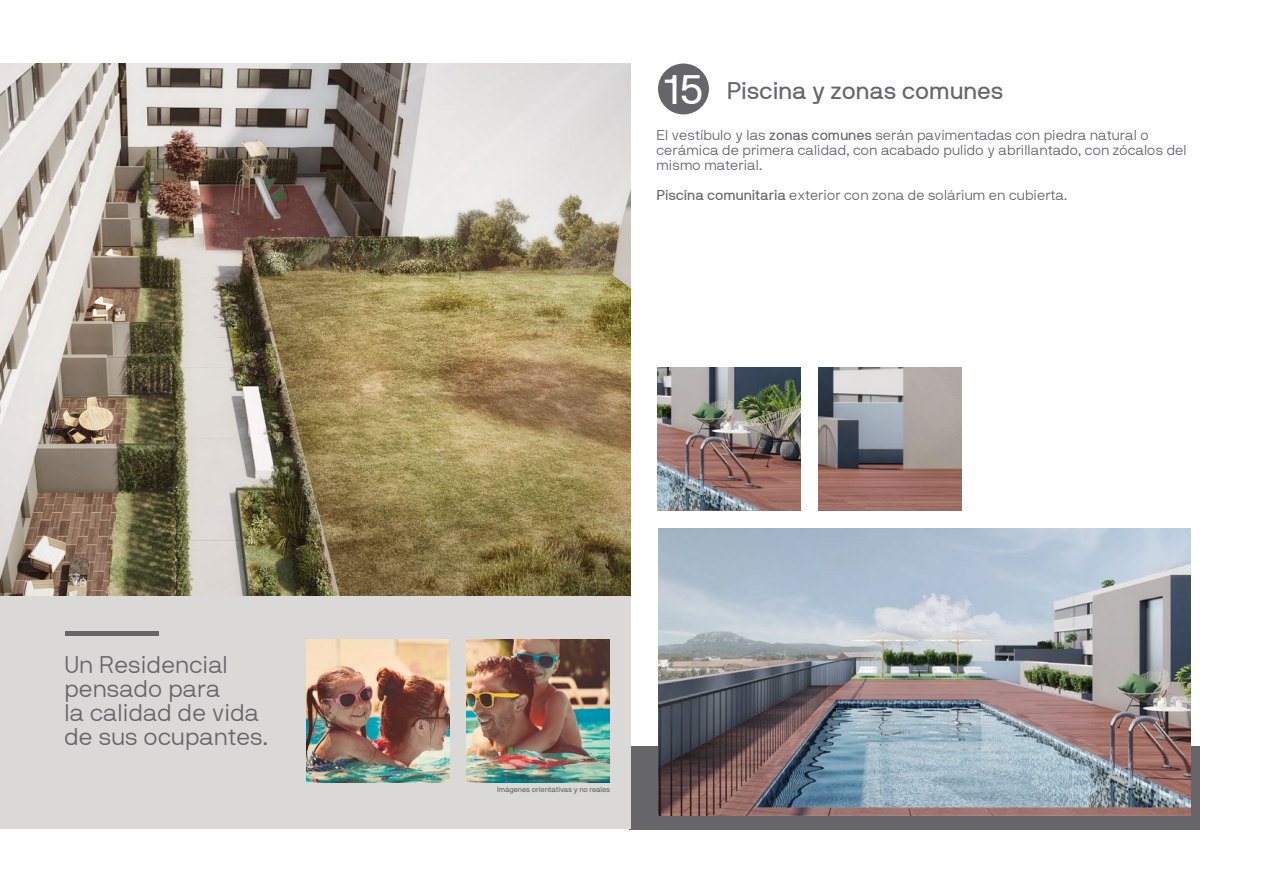
<style>
.page{position:relative;width:1263px;height:893px;background:#fff}
.page>*{position:absolute;margin:0;border:0;box-sizing:border-box;transform-origin:0 0}
.t1{font:24px/24px "NB International Light Webfont";color:#65656a}
.t2{font:24px "NB International Regular Webfont";color:#65656a}
.t3{font:14.25px/15px "NB International Light Webfont";color:#65656a}
.t4{font:7.5px "NB International Pro";color:#65656a}
.s1{font-size:41.1px;color:#fff}
.s2{font-family:"NB International Regular Webfont"}
</style>
<div class="page">
<div style="left:629px;top:746px;width:570px;height:83px;background:#65656a"></div>
<div style="left:0;top:64px;width:631px;height:765px;background:#dbd9d7"></div>
<div style="left:658px;top:64px;width:51px;height:50px;background:#65656a;border-radius:50%"></div>
<img style="left:0;top:64px;width:631px;height:532px">
<div style="left:65px;top:631px;width:93px;height:5px;background:#65656a"></div>
<img style="left:658px;top:529px;width:532px;height:287px">
<img style="left:467px;top:639px;width:143px;height:143px">
<img style="left:306px;top:639px;width:143px;height:143px">
<img style="left:818px;top:368px;width:143px;height:143px">
<img style="left:658px;top:368px;width:143px;height:143px">
<h1 class="t1" style="left:64px;top:653px;width:205px">Un Residencial pensado para<br>la calidad de vida de sus ocupantes.</h1>
<h1 class="t2" style="left:664px;top:77px;width:340px"><span class="s1">15</span> Piscina y zonas comunes</h1>
<p class="t3" style="left:656px;top:128px;width:532px">El vestíbulo y las <span class="s2">zonas comunes</span> serán pavimentadas con piedra natural o cerámica de primera calidad, con acabado pulido y abrillantado, con zócalos del mismo material.</p>
<p class="t3" style="left:656px;top:188px;width:412px"><span class="s2">Piscina comunitaria</span> exterior con zona de solárium en cubierta.</p>
<p class="t4" style="left:497px;top:786px;width:115px">Imágenes orientativas y no reales</p>
</div>
